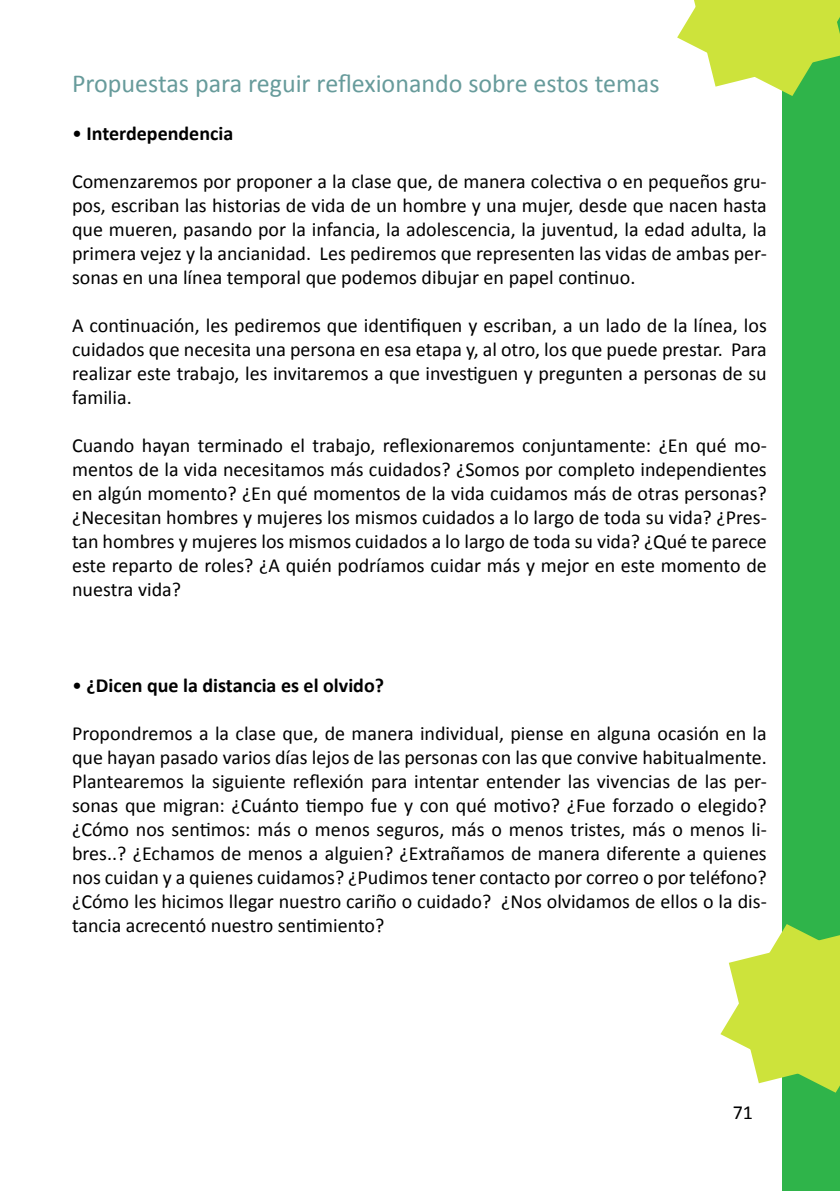
<style>
.page{position:relative;width:840px;height:1191px;background:#fff}
.page>*{position:absolute;margin:0;border:0;box-sizing:border-box;transform-origin:0 0}
.t1{font:26px "Calibri";color:#679b9b}
.t2{font:20px/24px "Calibri";color:#000;text-align:justify}
.t3{font:700 20px "Calibri";color:#000}
.s1{font-weight:400}
</style>
<div class="page">
<div style="left:782px;top:2px;width:57px;height:1189px;background:#2fb44a"></div>
<svg style="left:720px;top:924px;width:119px;height:168px"></svg>
<svg style="left:677px;top:0;width:162px;height:96px"></svg>
<h1 class="t1" style="left:72px;top:67px;width:588px">Propuestas para reguir reflexionando sobre estos temas</h1>
<p class="t3" style="left:72px;top:120px;width:163px"><span class="s1">•</span> Interdependencia</p>
<p class="t2" style="left:72px;top:168px;width:696px">Comenzaremos por proponer a la clase que, de manera colectiva o en pequeños gru&shy;pos, escriban las historias de vida de un hombre y una mujer, desde que nacen hasta que mueren, pasando por la infancia, la adolescencia, la juventud, la edad adulta, la primera vejez y la ancianidad. Les pediremos que representen las vidas de ambas per&shy;sonas en una línea temporal que podemos dibujar en papel continuo.</p>
<p class="t2" style="left:72px;top:312px;width:695px">A continuación, les pediremos que identifiquen y escriban, a un lado de la línea, los cuidados que necesita una persona en esa etapa y, al otro, los que puede prestar. Para realizar este trabajo, les invitaremos a que investiguen y pregunten a personas de su familia.</p>
<p class="t2" style="left:72px;top:432px;width:696px">Cuando hayan terminado el trabajo, reflexionaremos conjuntamente: ¿En qué mo&shy;mentos de la vida necesitamos más cuidados? ¿Somos por completo independientes en algún momento? ¿En qué momentos de la vida cuidamos más de otras personas? ¿Necesitan hombres y mujeres los mismos cuidados a lo largo de toda su vida? ¿Pres&shy;tan hombres y mujeres los mismos cuidados a lo largo de toda su vida? ¿Qué te parece este reparto de roles? ¿A quién podríamos cuidar más y mejor en este momento de nuestra vida?</p>
<p class="t3" style="left:72px;top:672px;width:313px"><span class="s1">•</span> ¿Dicen que la distancia es el olvido?</p>
<p class="t2" style="left:72px;top:720px;width:695px">Propondremos a la clase que, de manera individual, piense en alguna ocasión en la que hayan pasado varios días lejos de las personas con las que convive habitualmente.<br>Plantearemos la siguiente reflexión para intentar entender las vivencias de las per&shy;sonas que migran: ¿Cuánto tiempo fue y con qué motivo? ¿Fue forzado o elegido? ¿Cómo nos sentimos: más o menos seguros, más o menos tristes, más o menos li&shy;bres..? ¿Echamos de menos a alguien? ¿Extrañamos de manera diferente a quienes nos cuidan y a quienes cuidamos? ¿Pudimos tener contacto por correo o por teléfono? ¿Cómo les hicimos llegar nuestro cariño o cuidado? ¿Nos olvidamos de ellos o la dis&shy;tancia acrecentó nuestro sentimiento?</p>
<p class="t2" style="left:732px;top:1099px;width:22px">71</p>
</div>
